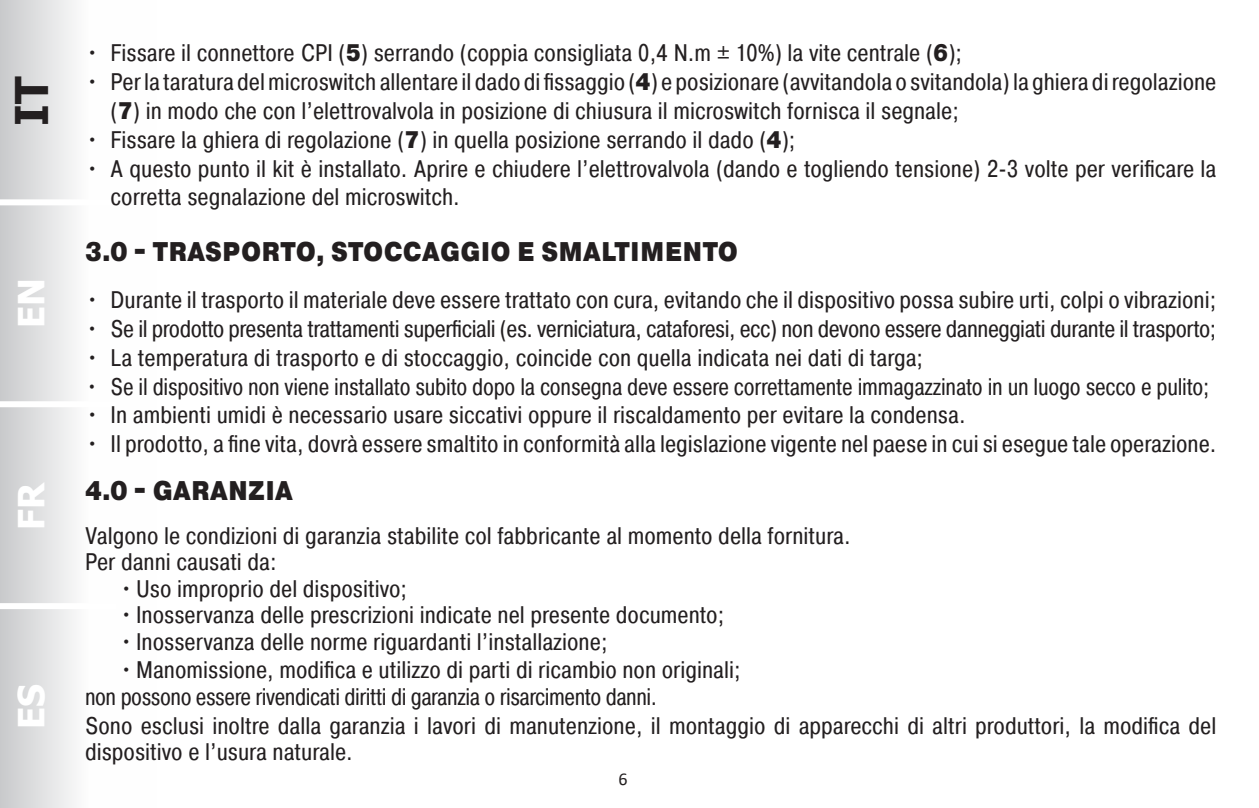
<style>
.page{position:relative;width:1259px;height:808px;background:#fff}
.page>*{position:absolute;margin:0;border:0;box-sizing:border-box;transform-origin:0 0}
.t1{font:700 45px "Tahoma";color:#231f20}
.t2{font:700 36px "Tahoma";color:#fff}
.t3{font:900 27px "Pragmatica Cond";letter-spacing:.01em;color:#231f20}
.t4{font:24px/28.8px "Pragmatica Cond";color:#231f20}
.t5{font:24px "Pragmatica Cond";letter-spacing:-.02em;color:#231f20}
.t6{font:24px "Pragmatica Cond";color:#231f20;scale:.95 1}
.t7{font:24px "Pragmatica Cond";letter-spacing:-.02em;color:#231f20;scale:.95 1}
.t8{font:18px "Calibri";color:#231f20}
.s1{font-weight:900}
</style>
<div class="page">
<div style="left:0;top:0;width:157px;height:808px;background:linear-gradient(to right,#d2d3d5,#fff)"></div>
<div style="left:0;top:603px;width:117px;height:6px;background:#fff"></div>
<div style="left:0;top:401px;width:117px;height:6px;background:#fff"></div>
<div style="left:0;top:199px;width:117px;height:6px;background:#fff"></div>
<h1 class="t1" style="left:0;top:126px;width:51px;rotate:-90deg">IT</h1>
<h2 class="t2" style="left:6px;top:328px;width:51px;rotate:-90deg">EN</h2>
<h2 class="t2" style="left:6px;top:530px;width:49px;rotate:-90deg">FR</h2>
<h2 class="t2" style="left:6px;top:729px;width:46px;rotate:-90deg">ES</h2>
<p class="t4" style="left:85px;top:39px;width:878px">• Fissare il connettore CPI (<span class="s1">5</span>) serrando (coppia consigliata 0,4 N.m ± 10%) la vite centrale (<span class="s1">6</span>);</p>
<p class="t4" style="left:111px;top:67px;width:1107px;text-indent:-26px">• Per la taratura del microswitch allentare il dado di fissaggio (<span class="s1">4</span>) e posizionare (avvitandola o svitandola) la ghiera di regolazione (<span class="s1">7</span>) in modo che con l’elettrovalvola in posizione di chiusura il microswitch fornisca il segnale;</p>
<p class="t4" style="left:85px;top:125px;width:712px">• Fissare la ghiera di regolazione (<span class="s1">7</span>) in quella posizione serrando il dado (<span class="s1">4</span>);</p>
<p class="t4" style="left:111px;top:154px;width:1107px;text-indent:-26px">• A questo punto il kit è installato. Aprire e chiudere l’elettrovalvola (dando e togliendo tensione) 2-3 volte per verificare la corretta segnalazione del microswitch.</p>
<p class="t3" style="left:85px;top:235px;width:654px">3.0 - TRASPORTO, STOCCAGGIO E SMALTIMENTO</p>
<p class="t4" style="left:85px;top:285px;width:1132px">• Durante il trasporto il materiale deve essere trattato con cura, evitando che il dispositivo possa subire urti, colpi o vibrazioni;</p>
<p class="t5" style="left:85px;top:314px;width:1132px">• Se il prodotto presenta trattamenti superficiali (es. verniciatura, cataforesi, ecc) non devono essere danneggiati durante il trasporto;</p>
<p class="t4" style="left:85px;top:343px;width:839px">• La temperatura di trasporto e di stoccaggio, coincide con quella indicata nei dati di targa;</p>
<p class="t6" style="left:85px;top:371px;width:1185px">• Se il dispositivo non viene installato subito dopo la consegna deve essere correttamente immagazzinato in un luogo secco e pulito;</p>
<p class="t4" style="left:85px;top:400px;width:882px">• In ambienti umidi è necessario usare siccativi oppure il riscaldamento per evitare la condensa.</p>
<p class="t4" style="left:85px;top:429px;width:1133px">• Il prodotto, a fine vita, dovrà essere smaltito in conformità alla legislazione vigente nel paese in cui si esegue tale operazione.</p>
<p class="t3" style="left:85px;top:473px;width:209px">4.0 - GARANZIA</p>
<p class="t4" style="left:85px;top:521px;width:767px">Valgono le condizioni di garanzia stabilite col fabbricante al momento della fornitura.</p>
<p class="t4" style="left:85px;top:547px;width:193px">Per danni causati da:</p>
<p class="t4" style="left:119px;top:574px;width:290px">•Uso improprio del dispositivo;</p>
<p class="t4" style="left:119px;top:600px;width:607px">•Inosservanza delle prescrizioni indicate nel presente documento;</p>
<p class="t4" style="left:119px;top:627px;width:490px">•Inosservanza delle norme riguardanti l’installazione;</p>
<p class="t4" style="left:119px;top:655px;width:623px">•Manomissione, modifica e utilizzo di parti di ricambio non originali;</p>
<p class="t7" style="left:85px;top:682px;width:604px">non possono essere rivendicati diritti di garanzia o risarcimento danni.</p>
<p class="t4" style="left:85px;top:712px;width:1133px;line-height:26.4px">Sono esclusi inoltre dalla garanzia i lavori di manutenzione, il montaggio di apparecchi di altri produttori, la modifica del dispositivo e l’usura naturale.</p>
<p class="t8" style="left:618px;top:766px;width:11px">6</p>
</div>
